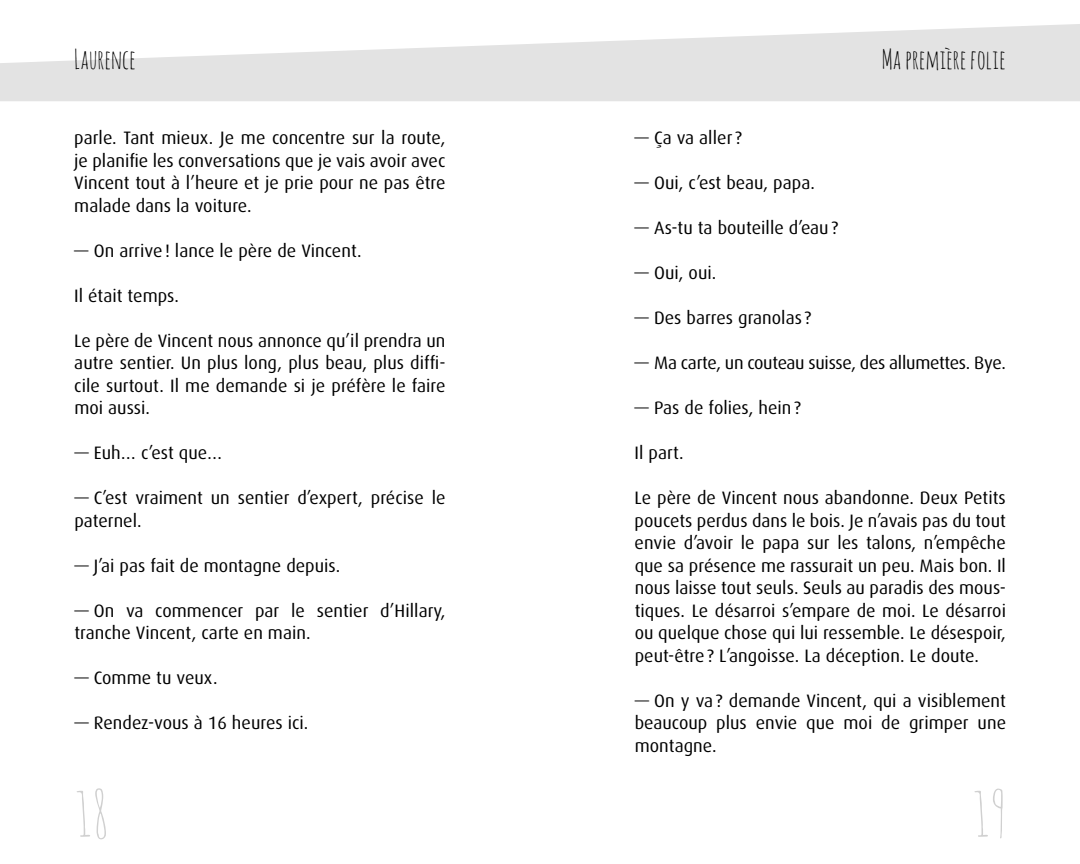
<style>
.page{position:relative;width:1080px;height:864px;background:#fff}
.page>*{position:absolute;margin:0;border:0;box-sizing:border-box;transform-origin:0 0}
.t1{font:61.8px "Amatic SC";color:#d0d0d0}
.t2{font:26.55px "Amatic SC";color:#000}
.t3{font:18px/22.5px "Dax";color:#000;text-align:justify}
</style>
<div class="page">
<svg style="left:0;top:24px;width:1080px;height:77px;fill:#e3e3e3"></svg>
<h2 class="t2" style="left:74px;top:42px;width:63px">Laurence</h2>
<h2 class="t2" style="left:882px;top:42px;width:126px">Ma première folie</h2>
<p class="t3" style="left:74px;top:127px;width:373px">parle. Tant mieux. Je me concentre sur la route, je planifie les conversations que je vais avoir avec Vincent tout à l’heure et je prie pour ne pas être malade dans la voiture.</p>
<p class="t3" style="left:74px;top:239px;width:289px">— On arrive ! lance le père de Vincent.</p>
<p class="t3" style="left:74px;top:284px;width:106px">Il était temps.</p>
<p class="t3" style="left:74px;top:329px;width:373px">Le père de Vincent nous annonce qu’il prendra un autre sentier. Un plus long, plus beau, plus diffi&shy;cile surtout. Il me demande si je préfère le faire moi aussi.</p>
<p class="t3" style="left:74px;top:442px;width:149px">— Euh… c’est que…</p>
<p class="t3" style="left:74px;top:487px;width:373px">— C’est vraiment un sentier d’expert, précise le paternel.</p>
<p class="t3" style="left:74px;top:554px;width:268px">— J’ai pas fait de montagne depuis.</p>
<p class="t3" style="left:74px;top:599px;width:373px">— On va commencer par le sentier d’Hillary, tranche Vincent, carte en main.</p>
<p class="t3" style="left:74px;top:667px;width:145px">— Comme tu veux.</p>
<p class="t3" style="left:74px;top:712px;width:236px">— Rendez-vous à 16 heures ici.</p>
<p class="t3" style="left:635px;top:127px;width:109px">— Ça va aller ?</p>
<p class="t3" style="left:635px;top:172px;width:182px">— Oui, c’est beau, papa.</p>
<p class="t3" style="left:635px;top:217px;width:205px">— As-tu ta bouteille d’eau ?</p>
<p class="t3" style="left:635px;top:262px;width:83px">— Oui, oui.</p>
<p class="t3" style="left:635px;top:307px;width:178px">— Des barres granolas ?</p>
<p class="t3" style="left:635px;top:352px;width:373px">— Ma carte, un couteau suisse, des allumettes. Bye.</p>
<p class="t3" style="left:635px;top:397px;width:168px">— Pas de folies, hein ?</p>
<p class="t3" style="left:635px;top:442px;width:51px">Il part.</p>
<p class="t3" style="left:635px;top:487px;width:373px">Le père de Vincent nous abandonne. Deux Petits poucets perdus dans le bois. Je n’avais pas du tout envie d’avoir le papa sur les talons, n’empêche que sa présence me rassurait un peu. Mais bon. Il nous laisse tout seuls. Seuls au paradis des mous&shy;tiques. Le désarroi s’empare de moi. Le désarroi ou quelque chose qui lui ressemble. Le désespoir, peut-être ? L’angoisse. La déception. Le doute.</p>
<p class="t3" style="left:635px;top:689px;width:373px">— On y va ? demande Vincent, qui a visiblement beaucoup plus envie que moi de grimper une montagne.</p>
<h1 class="t1" style="left:74px;top:774px;width:36px">18</h1>
<h1 class="t1" style="left:972px;top:774px;width:35px">19</h1>
</div>
